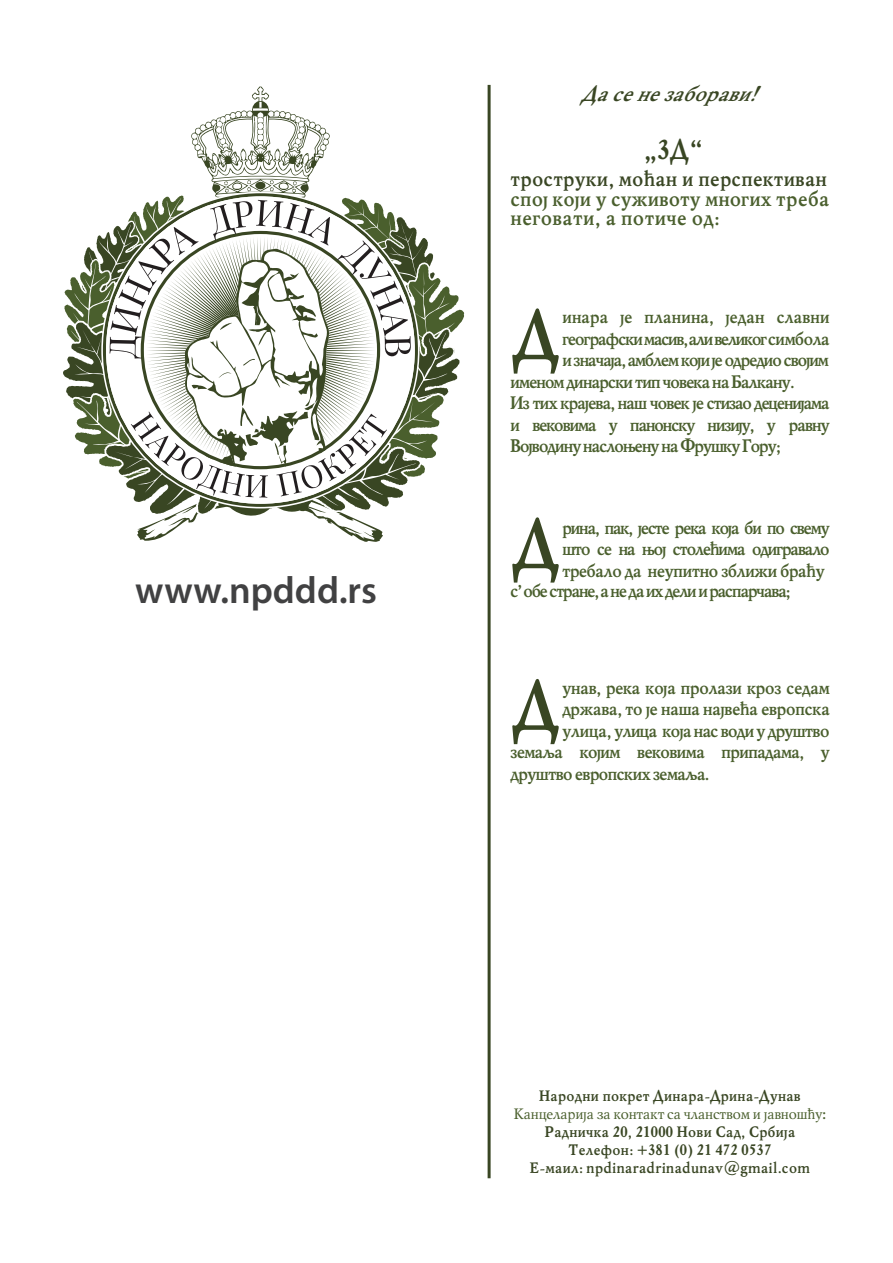
<style>
.page{position:relative;width:893px;height:1263px;background:#fff}
.page>*{position:absolute;margin:0;border:0;box-sizing:border-box;transform-origin:0 0}
.t1{font:66.9px "NK114";color:#394623}
.t2{font:600 37.95px "Myriad Pro";color:#414142}
.t3{font:27px "NK114";color:#394623}
.t4{font:21px/19.5px "NK114";letter-spacing:-.015em;color:#4a5f2d}
.t5{font:21px "NK114";letter-spacing:-.01em;color:#394623}
.t6{font:italic 21px "NK114";color:#394623}
.t7{font:18px/21.6px "NK114";letter-spacing:-.075em;color:#4a5f2d;text-align:justify}
.t8{font:18px "NK114";letter-spacing:-.045em;color:#4a5f2d}
.t9{font:18px "NK114";letter-spacing:-.025em;color:#4a5f2d}
.t10{font:15px/18px "NK114";color:#394623;text-align:center}
.t11{font:15px "NK112";letter-spacing:-.035em;color:#4a5f2d}
</style>
<div class="page">
<svg style="left:63px;top:87px;width:402px;height:455px"></svg>
<hr style="left:488px;top:85px;width:3px;height:1093px;background:#394623">
<h2 class="t2" style="left:135px;top:566px;width:243px">www.npddd.rs</h2>
<p class="t6" style="left:580px;top:83px;width:187px">Дасенезаборави!</p>
<h3 class="t3" style="left:642px;top:135px;width:60px">„3Д“</h3>
<p class="t5" style="left:509px;top:167px;width:318px">троструки, моћан и перспективан</p>
<p class="t4" style="left:509px;top:189px;width:320px">спој који у суживоту многих треба неговати, а потиче од:</p>
<h1 class="t1" style="left:509px;top:300px;width:48px">Д</h1>
<p class="t9" style="left:561px;top:307px;width:269px">инара је планина, један славни</p>
<p class="t7" style="left:561px;top:328px;width:269px">географски масив, али великог симбола</p>
<p class="t7" style="left:561px;top:350px;width:269px">и значаја, амблем који је одредио својим</p>
<p class="t7" style="left:509px;top:371px;width:286px">именом динарски тип човека на Балкану.</p>
<p class="t7" style="left:509px;top:393px;width:321px">Из тих крајева, наш човек је стизао деценијама</p>
<p class="t7" style="left:509px;top:414px;width:321px">и вековима у панонску низију, у равну</p>
<p class="t7" style="left:509px;top:436px;width:272px">Војводину наслоњену на Фрушку Гору;</p>
<h1 class="t1" style="left:509px;top:509px;width:48px">Д</h1>
<p class="t7" style="left:561px;top:517px;width:269px">рина, пак, јесте река која би по свему што се на њој столећима одигравало требало да неупитно зближи браћу</p>
<p class="t7" style="left:509px;top:580px;width:282px">с’ обе стране, а не да их дели и распарчава;</p>
<h1 class="t1" style="left:509px;top:670px;width:48px">Д</h1>
<p class="t8" style="left:561px;top:678px;width:269px">унав, река која пролази кроз седам</p>
<p class="t8" style="left:561px;top:699px;width:269px">држава, то је наша највећа европска</p>
<p class="t7" style="left:561px;top:720px;width:269px">улица, улица која нас води у друштво</p>
<p class="t7" style="left:509px;top:742px;width:321px">земаља којим вековима припадама, у</p>
<p class="t7" style="left:509px;top:763px;width:201px">друштво европских земаља.</p>
<p class="t10" style="left:538px;top:1087px;width:263px">Народни покрет Динара-Дрина-Дунав</p>
<p class="t11" style="left:513px;top:1106px;width:314px">Канцеларија за контакт са чланством и јавношћу:</p>
<p class="t10" style="left:529px;top:1123px;width:282px">Радничка 20, 21000 Нови Сад, Србија<br>Телефон: +381 (0) 21 472 0537<br>Е-маил: npdinaradrinadunav@gmail.com</p>
</div>
